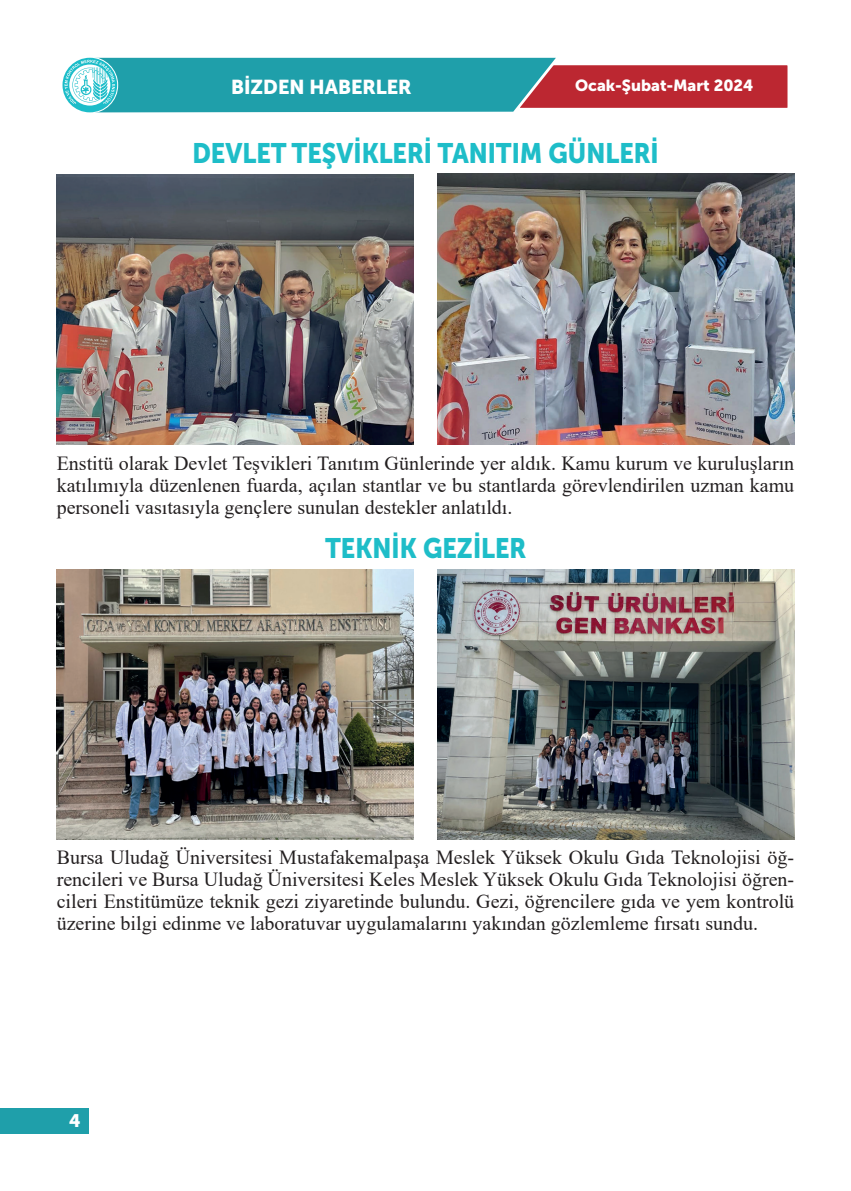
<style>
.page{position:relative;width:851px;height:1191px;background:#fff}
.page>*{position:absolute;margin:0;border:0;box-sizing:border-box;transform-origin:0 0}
.t1{font:28px "Museo Sans Cyrl 900";color:#1ebdc8;scale:.9 1}
.t2{font:20px/22px "Times New Roman";color:#231f20;text-align:justify}
.t3{font:20px "Museo Sans Cyrl 900";color:#fff}
.t4{font:18px "Museo Sans Cyrl 900";color:#fff}
.t5{font:16px "Museo Sans Cyrl 900";color:#fff}
</style>
<div class="page">
<svg style="left:62px;top:58px;width:726px;height:54px;background:#638a93"></svg>
<div style="left:0;top:1108px;width:89px;height:26px;background:#1f9faa"></div>
<img style="left:57px;top:174px;width:356px;height:270px">
<img style="left:57px;top:569px;width:356px;height:270px">
<img style="left:437px;top:174px;width:357px;height:270px">
<img style="left:437px;top:569px;width:357px;height:270px">
<p class="t3" style="left:231px;top:75px;width:182px">BİZDEN HABERLER</p>
<p class="t5" style="left:575px;top:76px;width:179px">Ocak-Şubat-Mart 2024</p>
<h1 class="t1" style="left:192px;top:137px;width:519px">DEVLET TEŞVİKLERİ TANITIM GÜNLERİ</h1>
<p class="t2" style="left:57px;top:452px;width:739px">Enstitü olarak Devlet Teşvikleri Tanıtım Günlerinde yer aldık. Kamu kurum ve kuruluşların katılımıyla düzenlenen fuarda, açılan stantlar ve bu stantlarda görevlendirilen uzman kamu personeli vasıtasıyla gençlere sunulan destekler anlatıldı.</p>
<h1 class="t1" style="left:325px;top:532px;width:225px">TEKNİK GEZİLER</h1>
<p class="t2" style="left:57px;top:846px;width:739px">Bursa Uludağ Üniversitesi Mustafakemalpaşa Meslek Yüksek Okulu Gıda Teknolojisi öğ&shy;rencileri ve Bursa Uludağ Üniversitesi Keles Meslek Yüksek Okulu Gıda Teknolojisi öğren&shy;cileri Enstitümüze teknik gezi ziyaretinde bulundu. Gezi, öğrencilere gıda ve yem kontrolü üzerine bilgi edinme ve laboratuvar uygulamalarını yakından gözlemleme fırsatı sundu.</p>
<p class="t4" style="left:69px;top:1110px;width:13px">4</p>
</div>
